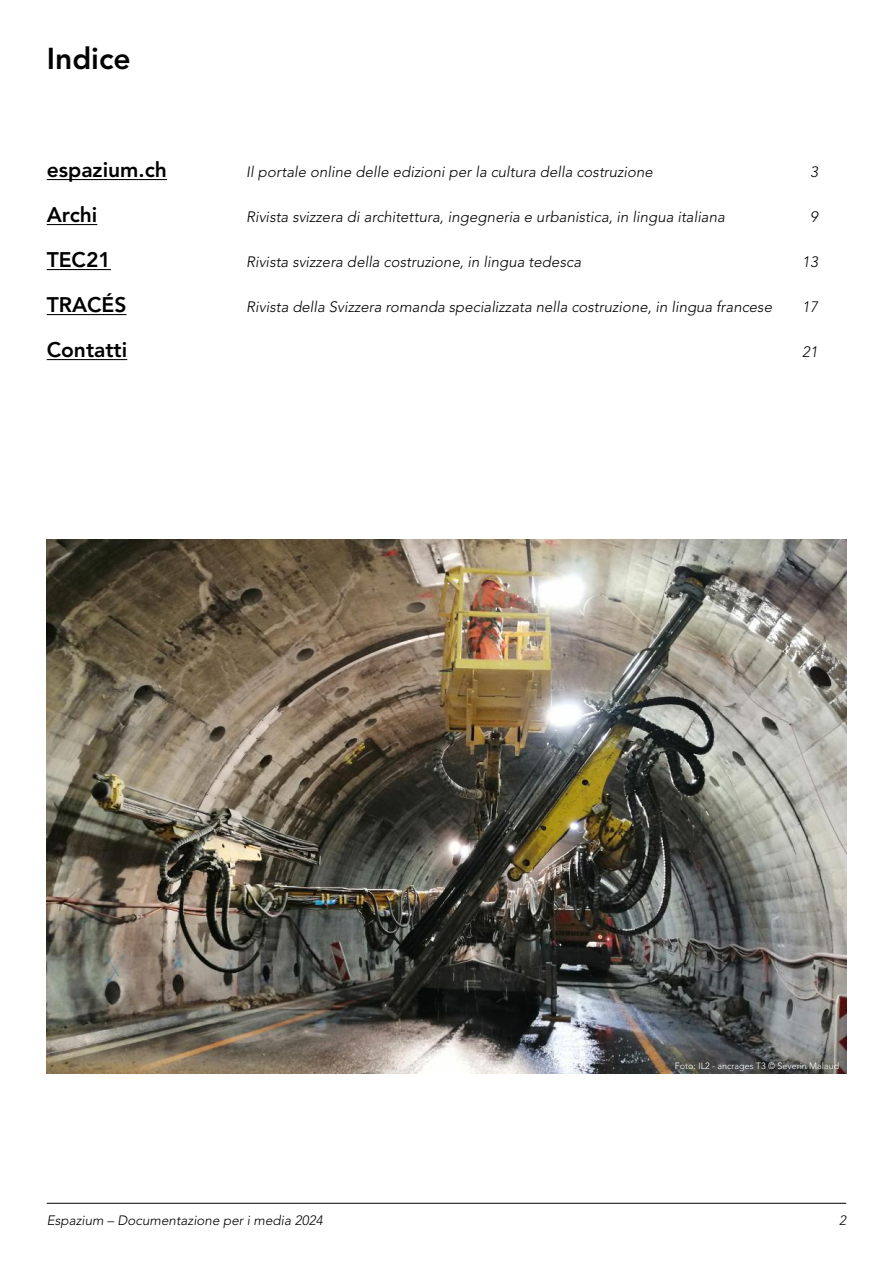
<style>
.page{position:relative;width:893px;height:1263px;background:#fff}
.page>*{position:absolute;margin:0;border:0;box-sizing:border-box;transform-origin:0 0}
.t1{font:800 30px "Avenir LT Std";color:#000}
.t2{font:800 21px "Avenir LT Std";color:#000}
.t3{font:italic 300 15px "Avenir LT Std";color:#000}
.t4{font:italic 300 13.5px "Avenir LT Std";color:#000}
.t5{font:300 9px "Avenir LT Std";color:#fff}
</style>
<div class="page">
<hr style="left:47px;top:1203px;width:799px;height:1px;background:#000">
<hr style="left:47px;top:179px;width:120px;height:1px;background:#000">
<hr style="left:47px;top:224px;width:50px;height:1px;background:#000">
<hr style="left:47px;top:269px;width:64px;height:1px;background:#000">
<hr style="left:47px;top:314px;width:79px;height:1px;background:#000">
<hr style="left:47px;top:359px;width:80px;height:1px;background:#000">
<img style="left:47px;top:539px;width:799px;height:534px">
<h1 class="t1" style="left:47px;top:41px;width:85px">Indice</h1>
<h2 class="t2" style="left:47px;top:158px;width:122px">espazium.ch</h2>
<p class="t3" style="left:246px;top:163px;width:408px">Il portale online delle edizioni per la cultura della costruzione</p>
<p class="t3" style="left:810px;top:163px;width:9px">3</p>
<h2 class="t2" style="left:47px;top:203px;width:52px">Archi</h2>
<p class="t3" style="left:246px;top:208px;width:480px">Rivista svizzera di architettura, ingegneria e urbanistica, in lingua italiana</p>
<p class="t3" style="left:810px;top:208px;width:9px">9</p>
<h2 class="t2" style="left:47px;top:248px;width:66px">TEC21</h2>
<p class="t3" style="left:246px;top:253px;width:336px">Rivista svizzera della costruzione, in lingua tedesca</p>
<p class="t3" style="left:802px;top:253px;width:17px">13</p>
<h2 class="t2" style="left:47px;top:293px;width:81px">TRACÉS</h2>
<p class="t3" style="left:246px;top:298px;width:527px">Rivista della Svizzera romanda specializzata nella costruzione, in lingua francese</p>
<p class="t3" style="left:802px;top:298px;width:17px">17</p>
<h2 class="t2" style="left:47px;top:338px;width:82px">Contatti</h2>
<p class="t3" style="left:802px;top:343px;width:17px">21</p>
<p class="t5" style="left:675px;top:1061px;width:166px">Foto: IL2 - ancrages T3 © Severin Malaud</p>
<p class="t4" style="left:47px;top:1213px;width:277px">Espazium – Documentazione per i media 2024</p>
<p class="t4" style="left:839px;top:1213px;width:9px">2</p>
</div>
